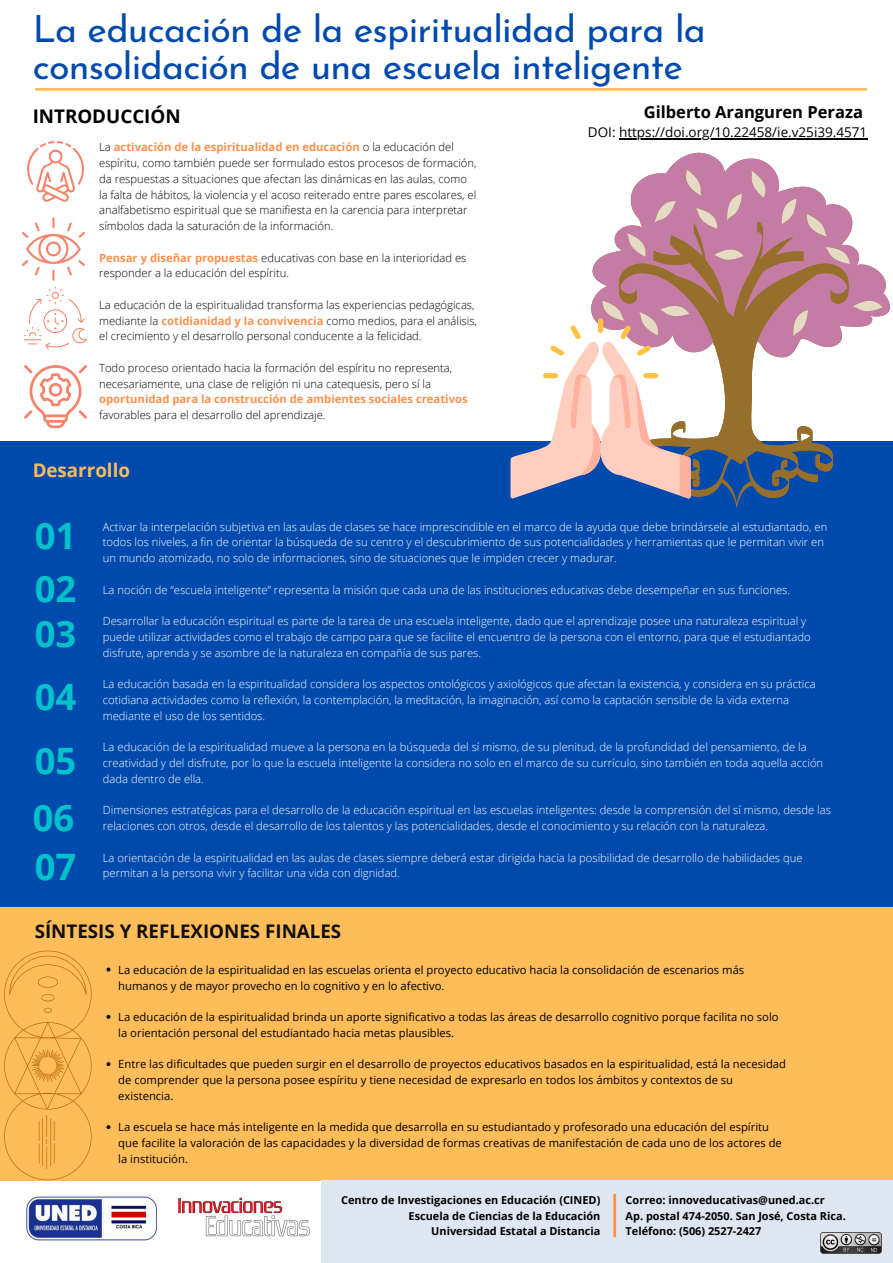
<style>
.page{position:relative;width:893px;height:1263px;background:#fff}
.page>*{position:absolute;margin:0;border:0;box-sizing:border-box;transform-origin:0 0}
.t1{font:37.5px/37.1px "Josefin Sans";letter-spacing:-.02em;color:#004aad}
.t2{font:700 36.38px "Open Sans";color:#00c2cb}
.t3{font:700 18.75px "Open Sans";color:#100f0d}
.t4{font:700 18.75px "Open Sans";color:#000}
.t5{font:700 18.75px "Open Sans";color:#ffbd59}
.t6{font:700 16.5px "Open Sans";color:#000}
.t7{font:13.5px "Open Sans";color:#000}
.t8{font:300 11.25px/15.8px "Open Sans";color:#fff}
.t9{font:300 11.25px/15.8px "Open Sans";color:#000}
.t10{font:11.25px/15.8px "Open Sans";color:#000}
.t11{font:700 10.95px "Open Sans";color:#000}
.s1{font-weight:700;color:#ff914d}
</style>
<div class="page">
<hr style="left:36px;top:88px;width:830px;height:3px;background:#ffbd59">
<div style="left:0;top:441px;width:893px;height:476px;background:#004aad"></div>
<div style="left:0;top:907px;width:893px;height:274px;background:#ffbd59"></div>
<img style="left:178px;top:1197px;width:132px;height:40px">
<img style="left:25px;top:1196px;width:133px;height:45px">
<div style="left:321px;top:1180px;width:572px;height:83px;background:#dee6f1"></div>
<hr style="left:613px;top:1194px;width:3px;height:43px;background:#ff914d">
<img style="left:821px;top:1232px;width:60px;height:22px">
<svg style="left:27px;top:141px;width:57px;height:61px"></svg>
<svg style="left:22px;top:217px;width:63px;height:64px"></svg>
<svg style="left:591px;top:152px;width:299px;height:172px"></svg>
<svg style="left:690px;top:336px;width:152px;height:172px"></svg>
<svg style="left:602px;top:170px;width:280px;height:166px;fill:#c47ca4"></svg>
<div style="left:598px;top:318px;width:5px;height:15px;background:#ffc344;border-radius:3px"></div>
<svg style="left:510px;top:325px;width:180px;height:174px"></svg>
<svg style="left:24px;top:287px;width:63px;height:63px"></svg>
<svg style="left:24px;top:365px;width:63px;height:63px"></svg>
<svg style="left:4px;top:951px;width:88px;height:229px"></svg>
<hr style="left:619px;top:138px;width:248px;height:2px;background:#000">
<svg style="left:106px;top:967px;width:4px;height:4px"></svg>
<svg style="left:106px;top:1015px;width:4px;height:4px"></svg>
<svg style="left:106px;top:1062px;width:4px;height:4px"></svg>
<svg style="left:106px;top:1125px;width:4px;height:4px"></svg>
<p class="t1" style="left:33px;top:14px;width:674px">La educación de la espiritualidad para la consolidación de una escuela inteligente</p>
<p class="t4" style="left:33px;top:103px;width:149px">INTRODUCCIÓN</p>
<p class="t9" style="left:99px;top:139px;width:379px">La <span class="s1">activación de la espiritualidad en educación</span> o la educación del espíritu, como también puede ser formulado estos procesos de formación, da respuestas a situaciones que afectan las dinámicas en las aulas, como la falta de hábitos, la violencia y el acoso reiterado entre pares escolares, el analfabetismo espiritual que se manifiesta en la carencia para interpretar símbolos dada la saturación de la información.</p>
<p class="t9" style="left:99px;top:249px;width:369px"><span class="s1">Pensar y diseñar propuestas</span> educativas con base en la interioridad es responder a la educación del espíritu.</p>
<p class="t9" style="left:99px;top:297px;width:379px">La educación de la espiritualidad transforma las experiencias pedagógicas, mediante la <span class="s1">cotidianidad y la convivencia</span> como medios, para el análisis, el crecimiento y el desarrollo personal conducente a la felicidad.</p>
<p class="t9" style="left:99px;top:360px;width:370px">Todo proceso orientado hacia la formación del espíritu no representa, necesariamente, una clase de religión ni una catequesis, pero sí la <span class="s1">oportunidad para la construcción de ambientes sociales creativos </span>favorables para el desarrollo del aprendizaje.</p>
<p class="t5" style="left:33px;top:457px;width:99px">Desarrollo</p>
<p class="t6" style="left:644px;top:100px;width:221px">Gilberto Aranguren Peraza</p>
<p class="t7" style="left:588px;top:123px;width:281px">DOI: https://doi.org/10.22458/ie.v25i39.4571</p>
<p class="t2" style="left:35px;top:510px;width:43px">01</p>
<p class="t2" style="left:35px;top:563px;width:43px">02</p>
<p class="t2" style="left:35px;top:608px;width:43px">03</p>
<p class="t2" style="left:35px;top:671px;width:43px">04</p>
<p class="t2" style="left:35px;top:735px;width:43px">05</p>
<p class="t2" style="left:33px;top:792px;width:43px">06</p>
<p class="t2" style="left:35px;top:841px;width:43px">07</p>
<p class="t8" style="left:103px;top:518px;width:726px">Activar la interpelación subjetiva en las aulas de clases se hace imprescindible en el marco de la ayuda que debe brindársele al estudiantado, en todos los niveles, a fin de orientar la búsqueda de su centro y el descubrimiento de sus potencialidades y herramientas que le permitan vivir en un mundo atomizado, no solo de informaciones, sino de situaciones que le impiden crecer y madurar.</p>
<p class="t8" style="left:103px;top:581px;width:689px">La noción de “escuela inteligente” representa la misión que cada una de las instituciones educativas debe desempeñar en sus funciones.</p>
<p class="t8" style="left:103px;top:613px;width:709px">Desarrollar la educación espiritual es parte de la tarea de una escuela inteligente, dado que el aprendizaje posee una naturaleza espiritual y puede utilizar actividades como el trabajo de campo para que se facilite el encuentro de la persona con el entorno, para que el estudiantado disfrute, aprenda y se asombre de la naturaleza en compañía de sus pares.</p>
<p class="t8" style="left:103px;top:676px;width:714px">La educación basada en la espiritualidad considera los aspectos ontológicos y axiológicos que afectan la existencia, y considera en su práctica cotidiana actividades como la reflexión, la contemplación, la meditación, la imaginación, así como la captación sensible de la vida externa mediante el uso de los sentidos.</p>
<p class="t8" style="left:103px;top:739px;width:722px">La educación de la espiritualidad mueve a la persona en la búsqueda del sí mismo, de su plenitud, de la profundidad del pensamiento, de la creatividad y del disfrute, por lo que la escuela inteligente la considera no solo en el marco de su currículo, sino también en toda aquella acción dada dentro de ella.</p>
<p class="t8" style="left:103px;top:802px;width:729px">Dimensiones estratégicas para el desarrollo de la educación espiritual en las escuelas inteligentes: desde la comprensión del sí mismo, desde las relaciones con otros, desde el desarrollo de los talentos y las potencialidades, desde el conocimiento y su relación con la naturaleza.</p>
<p class="t8" style="left:103px;top:849px;width:701px">La orientación de la espiritualidad en las aulas de clases siempre deberá estar dirigida hacia la posibilidad de desarrollo de habilidades que permitan a la persona vivir y facilitar una vida con dignidad.</p>
<p class="t3" style="left:35px;top:918px;width:308px">SÍNTESIS Y REFLEXIONES FINALES</p>
<p class="t10" style="left:118px;top:961px;width:627px">La educación de la espiritualidad en las escuelas orienta el proyecto educativo hacia la consolidación de escenarios más humanos y de mayor provecho en lo cognitivo y en lo afectivo.</p>
<p class="t10" style="left:118px;top:1009px;width:662px">La educación de la espiritualidad brinda un aporte significativo a todas las áreas de desarrollo cognitivo porque facilita no solo la orientación personal del estudiantado hacia metas plausibles.</p>
<p class="t10" style="left:118px;top:1056px;width:669px">Entre las dificultades que pueden surgir en el desarrollo de proyectos educativos basados en la espiritualidad, está la necesidad de comprender que la persona posee espíritu y tiene necesidad de expresarlo en todos los ámbitos y contextos de su existencia.</p>
<p class="t10" style="left:118px;top:1119px;width:665px">La escuela se hace más inteligente en la medida que desarrolla en su estudiantado y profesorado una educación del espíritu que facilite la valoración de las capacidades y la diversidad de formas creativas de manifestación de cada uno de los actores de la institución.</p>
<p class="t11" style="left:341px;top:1192px;width:261px">Centro de Investigaciones en Educación (CINED)</p>
<p class="t11" style="left:408px;top:1208px;width:193px">Escuela de Ciencias de la Educación</p>
<p class="t11" style="left:431px;top:1223px;width:171px">Universidad Estatal a Distancia</p>
<p class="t11" style="left:625px;top:1192px;width:201px">Correo: innoveducativas@uned.ac.cr</p>
<p class="t11" style="left:625px;top:1208px;width:222px">Ap. postal 474-2050. San José, Costa Rica.</p>
<p class="t11" style="left:625px;top:1223px;width:137px">Teléfono: (506) 2527-2427</p>
</div>
